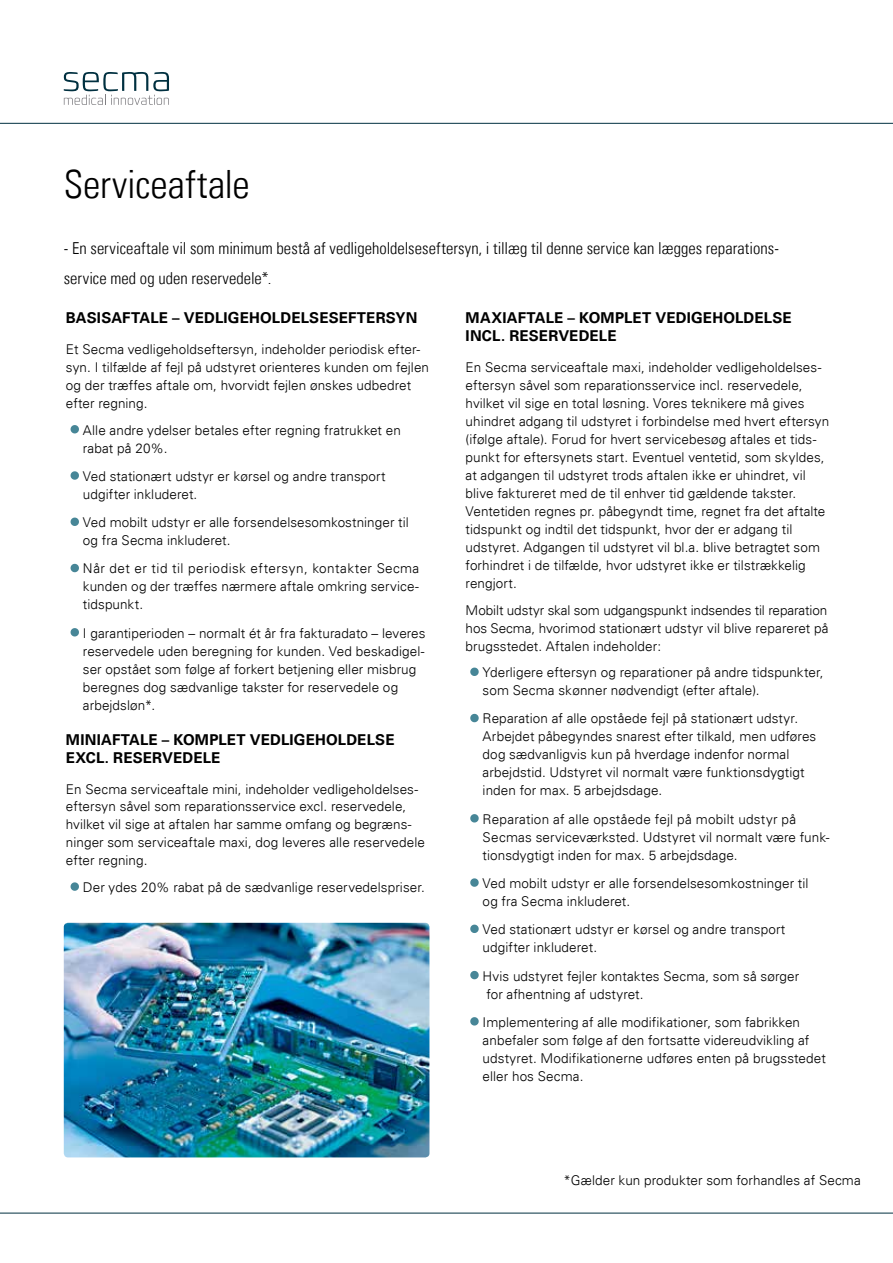
<style>
.page{position:relative;width:893px;height:1263px;background:#fff}
.page>*{position:absolute;margin:0;border:0;box-sizing:border-box;transform-origin:0 0}
.t1{font:300 condensed 39px "Univers LT";letter-spacing:-.005em;color:#000}
.t2{font:300 condensed 16.5px/30px "Univers LT";color:#000}
.t3{font:700 15px/18px "Univers LT";letter-spacing:.01em;color:#000}
.t4{font:300 13.5px/18px "Univers LT";letter-spacing:.005em;color:#000}
.s1{font-size:15px;color:#478697}
</style>
<div class="page">
<img style="left:64px;top:923px;width:365px;height:234px">
<svg style="left:70px;top:425px;width:9px;height:9px"></svg>
<svg style="left:70px;top:471px;width:9px;height:9px"></svg>
<svg style="left:70px;top:517px;width:9px;height:9px"></svg>
<svg style="left:70px;top:563px;width:9px;height:10px"></svg>
<svg style="left:70px;top:628px;width:9px;height:9px"></svg>
<svg style="left:70px;top:882px;width:9px;height:9px"></svg>
<svg style="left:470px;top:667px;width:9px;height:9px"></svg>
<svg style="left:470px;top:713px;width:9px;height:10px"></svg>
<svg style="left:470px;top:814px;width:9px;height:9px"></svg>
<svg style="left:470px;top:878px;width:9px;height:9px"></svg>
<svg style="left:470px;top:924px;width:9px;height:9px"></svg>
<svg style="left:470px;top:970px;width:9px;height:10px"></svg>
<svg style="left:470px;top:1017px;width:9px;height:9px"></svg>
<svg style="left:64px;top:72px;width:105px;height:33px"></svg>
<hr style="left:0;top:123px;width:893px;height:1px;background:#003040">
<svg style="left:0;top:1213px;width:893px;height:1px"></svg>
<h1 class="t1" style="left:64px;top:161px;width:188px">Serviceaftale</h1>
<p class="t2" style="left:64px;top:233px;width:717px">- En serviceaftale vil som minimum bestå af vedligeholdelseseftersyn, i tillæg til denne service kan lægges reparations&shy;service med og uden reservedele*.</p>
<p class="t3" style="left:66px;top:309px;width:353px">BASISAFTALE – VEDLIGEHOLDELSESEFTERSYN</p>
<p class="t4" style="left:66px;top:340px;width:365px">Et Secma vedligeholdseftersyn, indeholder periodisk efter&shy;syn. I tilfælde af fejl på udstyret orienteres kunden om fejlen og der træffes aftale om, hvorvidt fejlen ønskes udbedret efter regning.</p>
<p class="t4" style="left:83px;top:421px;width:320px;text-indent:-12px"><span class="s1">•</span> Alle andre ydelser betales efter regning fratrukket en rabat på 20%.</p>
<p class="t4" style="left:83px;top:467px;width:304px;text-indent:-12px"><span class="s1">•</span> Ved stationært udstyr er kørsel og andre transport udgifter inkluderet.</p>
<p class="t4" style="left:83px;top:513px;width:327px;text-indent:-12px"><span class="s1">•</span> Ved mobilt udstyr er alle forsendelsesomkostninger til og fra Secma inkluderet.</p>
<p class="t4" style="left:83px;top:560px;width:338px;text-align:justify;text-indent:-12px"><span class="s1">•</span> Når det er tid til periodisk eftersyn, kontakter Secma kunden og der træffes nærmere aftale omkring service&shy;tidspunkt.</p>
<p class="t4" style="left:83px;top:624px;width:344px;text-indent:-12px"><span class="s1">•</span> I garantiperioden – normalt ét år fra fakturadato – leveres reservedele uden beregning for kunden. Ved beskadigel&shy;ser opstået som følge af forkert betjening eller misbrug beregnes dog sædvanlige takster for reservedele og arbejdsløn*.</p>
<p class="t3" style="left:66px;top:730px;width:24px">MINIAFTALE</p>
<p class="t3" style="left:466px;top:309px;width:328px;text-indent:102px">– KOMPLET VEDIGEHOLDELSE<br>INCL. RESERVEDELE</p>
<p class="t4" style="left:466px;top:358px;width:365px">En Secma serviceaftale maxi, indeholder vedligeholdelses&shy;eftersyn såvel som reparationsservice incl. reservedele, hvilket vil sige en total løsning. Vores teknikere må gives uhindret adgang til udstyret i forbindelse med hvert eftersyn (ifølge aftale). Forud for hvert servicebesøg aftales et tids&shy;punkt for eftersynets start. Eventuel ventetid, som skyldes, at adgangen til udstyret trods aftalen ikke er uhindret, vil blive faktureret med de til enhver tid gældende takster.<br>Ventetiden regnes pr. påbegyndt time, regnet fra det aftalte tidspunkt og indtil det tidspunkt, hvor der er adgang til udstyret. Adgangen til udstyret vil bl.a. blive betragtet som forhindret i de tilfælde, hvor udstyret ikke er tilstrækkelig rengjort.</p>
<p class="t4" style="left:466px;top:601px;width:364px;text-align:justify">Mobilt udstyr skal som udgangspunkt indsendes til reparation hos Secma, hvorimod stationært udstyr vil blive repareret på brugsstedet. Aftalen indeholder:</p>
<p class="t4" style="left:483px;top:663px;width:342px;text-indent:-12px"><span class="s1">•</span> Yderligere eftersyn og reparationer på andre tidspunkter, som Secma skønner nødvendigt (efter aftale).</p>
<p class="t4" style="left:483px;top:710px;width:335px;text-indent:-12px"><span class="s1">•</span> Reparation af alle opståede fejl på stationært udstyr.<br>Arbejdet påbegyndes snarest efter tilkald, men udføres dog sædvanligvis kun på hverdage indenfor normal arbejdstid. Udstyret vil normalt være funktionsdygtigt inden for max. 5 arbejdsdage.</p>
<p class="t4" style="left:483px;top:810px;width:348px;text-indent:-12px"><span class="s1">•</span> Reparation af alle opståede fejl på mobilt udstyr på<br>Secmas serviceværksted. Udstyret vil normalt være funk&shy;tionsdygtigt inden for max. 5 arbejdsdage.</p>
<p class="t4" style="left:483px;top:874px;width:327px;text-indent:-12px"><span class="s1">•</span> Ved mobilt udstyr er alle forsendelsesomkostninger til og fra Secma inkluderet.</p>
<p class="t4" style="left:483px;top:920px;width:304px;text-indent:-12px"><span class="s1">•</span> Ved stationært udstyr er kørsel og andre transport udgifter inkluderet.</p>
<p class="t4" style="left:486px;top:967px;width:314px;text-indent:-16px"><span class="s1">•</span> Hvis udstyret fejler kontaktes Secma, som så sørger for afhentning af udstyret.</p>
<p class="t4" style="left:483px;top:1013px;width:345px;text-indent:-12px"><span class="s1">•</span> Implementering af alle modifikationer, som fabrikken anbefaler som følge af den fortsatte videreudvikling af udstyret. Modifikationerne udføres enten på brugsstedet eller hos Secma.</p>
<p class="t3" style="left:466px;top:309px;width:25px">MAXIAFTALE</p>
<p class="t3" style="left:66px;top:730px;width:330px;text-indent:96px">– KOMPLET VEDLIGEHOLDELSE<br>EXCL. RESERVEDELE</p>
<p class="t4" style="left:66px;top:780px;width:361px">En Secma serviceaftale mini, indeholder vedligeholdelses&shy;eftersyn såvel som reparationsservice excl. reservedele, hvilket vil sige at aftalen har samme omfang og begræns&shy;ninger som serviceaftale maxi, dog leveres alle reservedele efter regning.</p>
<p class="t4" style="left:71px;top:878px;width:355px"><span class="s1">•</span> Der ydes 20% rabat på de sædvanlige reservedelspriser.</p>
<p class="t4" style="left:563px;top:1171px;width:299px">*Gælder kun produkter som forhandles af Secma</p>
</div>
